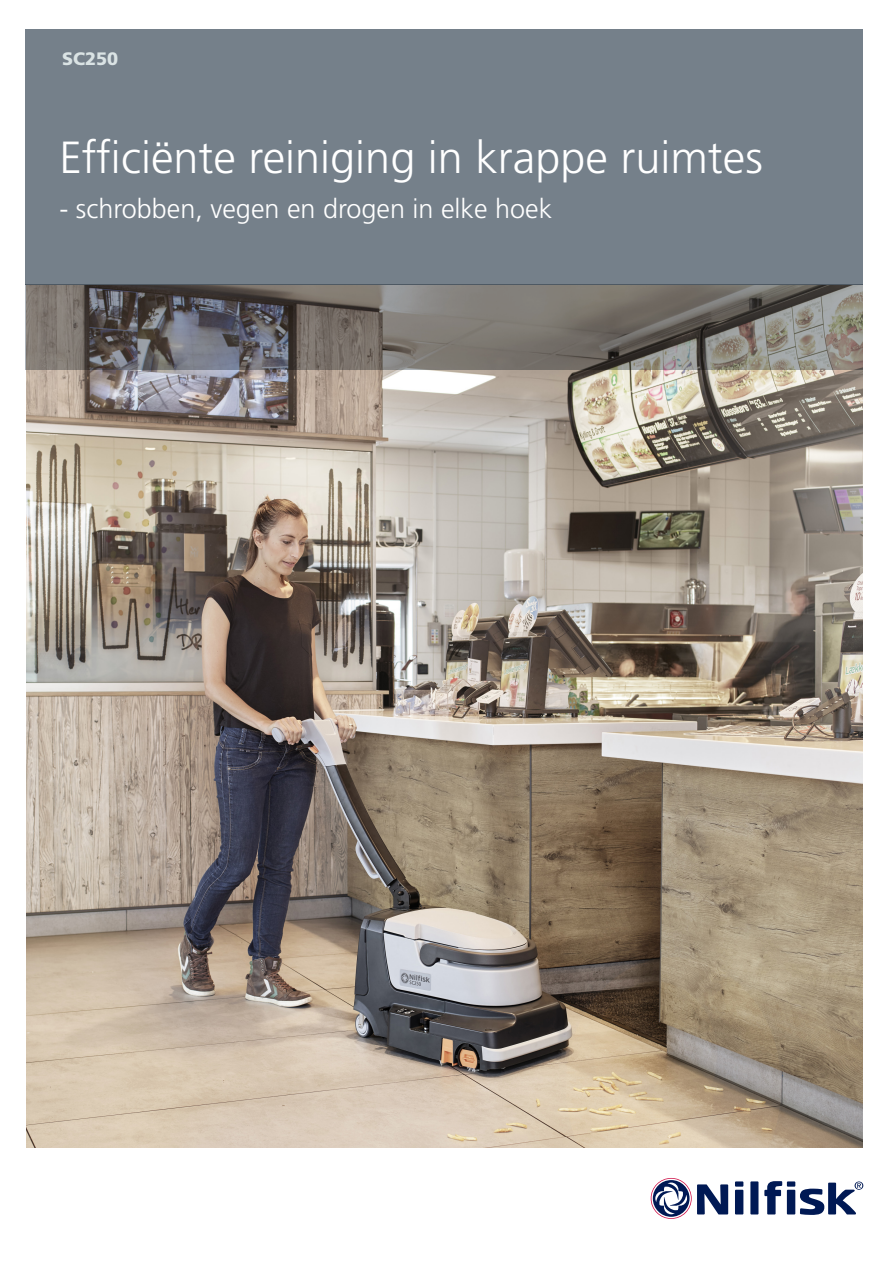
<style>
.page{position:relative;width:893px;height:1263px;background:#fff}
.page>*{position:absolute;margin:0;border:0;box-sizing:border-box;transform-origin:0 0}
.t1{font:300 45px "Frutiger LT Std";color:#fff}
.t2{font:300 27px "Frutiger LT Std";color:#fff}
.t3{font:900 18px "Frutiger LT Std";color:#dae3e4}
</style>
<div class="page">
<img style="left:26px;top:370px;width:837px;height:777px">
<div style="left:26px;top:30px;width:837px;height:255px;background:#75808a"></div>
<svg style="left:26px;top:285px;width:837px;height:85px;background:#736f6b"></svg>
<div style="left:750px;top:1181px;width:8px;height:33px;background:#001954"></div>
<div style="left:735px;top:1190px;width:8px;height:24px;background:#001954"></div>
<div style="left:787px;top:1190px;width:8px;height:24px;background:#001954"></div>
<div style="left:735px;top:1181px;width:8px;height:5px;background:#001954"></div>
<div style="left:787px;top:1181px;width:8px;height:5px;background:#001954"></div>
<svg style="left:764px;top:1181px;width:18px;height:33px"></svg>
<svg style="left:651px;top:1178px;width:77px;height:41px"></svg>
<svg style="left:800px;top:1181px;width:63px;height:34px"></svg>
<p class="t3" style="left:62px;top:48px;width:58px">SC250</p>
<p class="t1" style="left:59px;top:132px;width:705px">Efficiënte reiniging in krappe ruimtes</p>
<p class="t2" style="left:59px;top:193px;width:494px">- schrobben, vegen en drogen in elke hoek</p>
</div>
